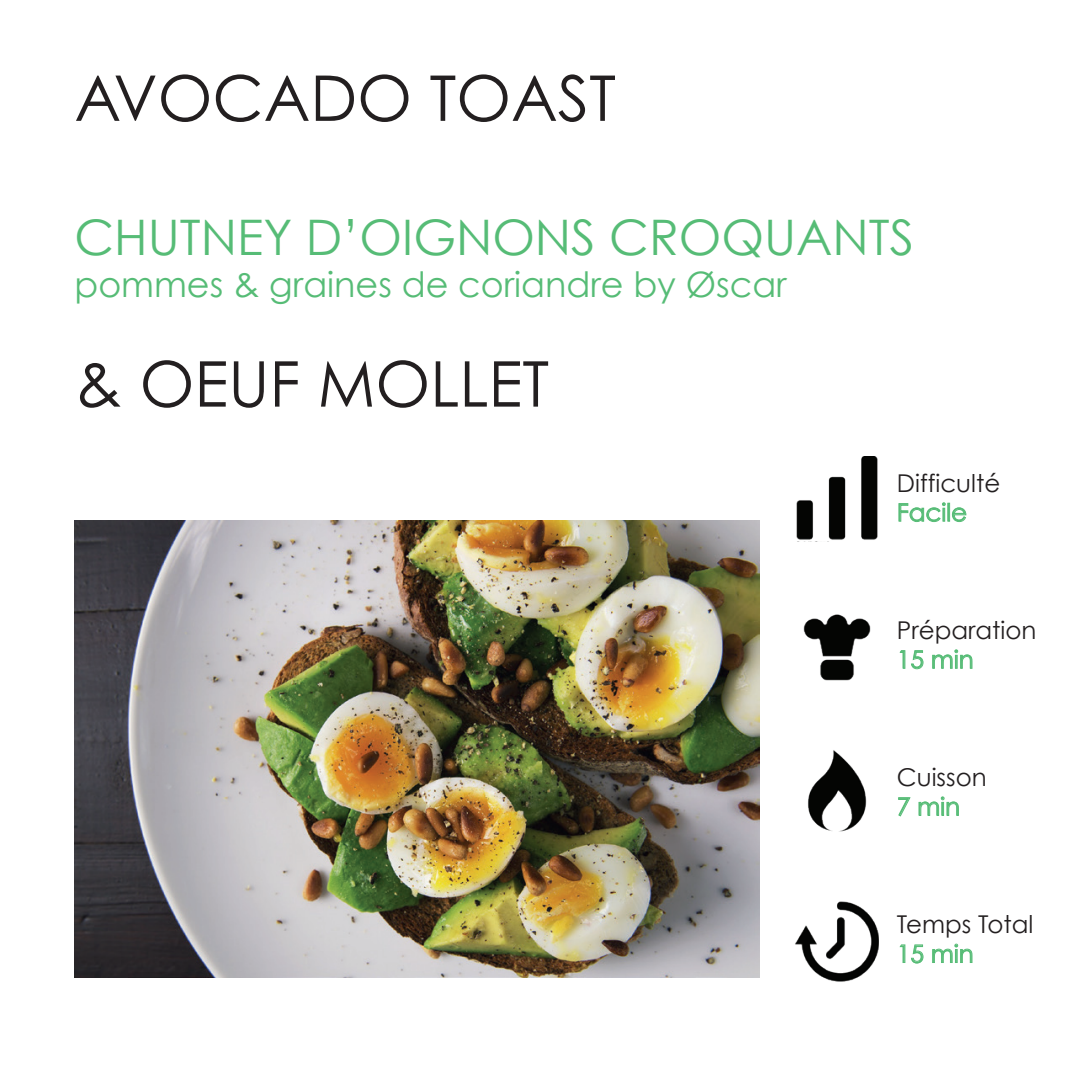
<style>
.page{position:relative;width:1092px;height:1092px;background:#fff}
.page>*{position:absolute;margin:0;border:0;box-sizing:border-box;transform-origin:0 0}
.t1{font:63px "Century Gothic";color:#231f20}
.t2{font:49px "Century Gothic";color:#56bc76}
.t3{font:35px "Century Gothic";color:#56bc76}
.t4{font:24.5px "Century Gothic";color:#231f20}
.t5{font:24.5px "Century Gothic";color:#56bc76}
</style>
<div class="page">
<svg style="left:898px;top:502px;width:68px;height:20px"></svg>
<svg style="left:899px;top:650px;width:24px;height:19px"></svg>
<svg style="left:932px;top:649px;width:40px;height:20px"></svg>
<svg style="left:898px;top:797px;width:13px;height:20px"></svg>
<svg style="left:918px;top:796px;width:41px;height:20px"></svg>
<svg style="left:899px;top:944px;width:24px;height:19px"></svg>
<svg style="left:932px;top:943px;width:40px;height:20px"></svg>
<img style="left:808px;top:750px;width:59px;height:82px">
<img style="left:796px;top:456px;width:82px;height:84px">
<img style="left:795px;top:901px;width:83px;height:81px">
<img style="left:803px;top:614px;width:68px;height:67px">
<img style="left:74px;top:520px;width:685px;height:456px">
<h1 class="t1" style="left:74px;top:54px;width:543px">AVOCADO TOAST</h1>
<h2 class="t2" style="left:74px;top:203px;width:841px">CHUTNEY D’OIGNONS CROQUANTS</h2>
<h3 class="t3" style="left:74px;top:260px;width:713px">pommes &amp; graines de coriandre by Øscar</h3>
<h1 class="t1" style="left:74px;top:340px;width:476px">&amp; OEUF MOLLET</h1>
<p class="t4" style="left:896px;top:466px;width:105px">Difficulté</p>
<p class="t5" style="left:896px;top:495px;width:72px">Facile</p>
<p class="t4" style="left:896px;top:613px;width:141px">Préparation</p>
<p class="t5" style="left:896px;top:642px;width:78px">15 min</p>
<p class="t4" style="left:896px;top:760px;width:91px">Cuisson</p>
<p class="t5" style="left:896px;top:789px;width:65px">7 min</p>
<p class="t4" style="left:896px;top:907px;width:138px">Temps Total</p>
<p class="t5" style="left:896px;top:936px;width:78px">15 min</p>
</div>
